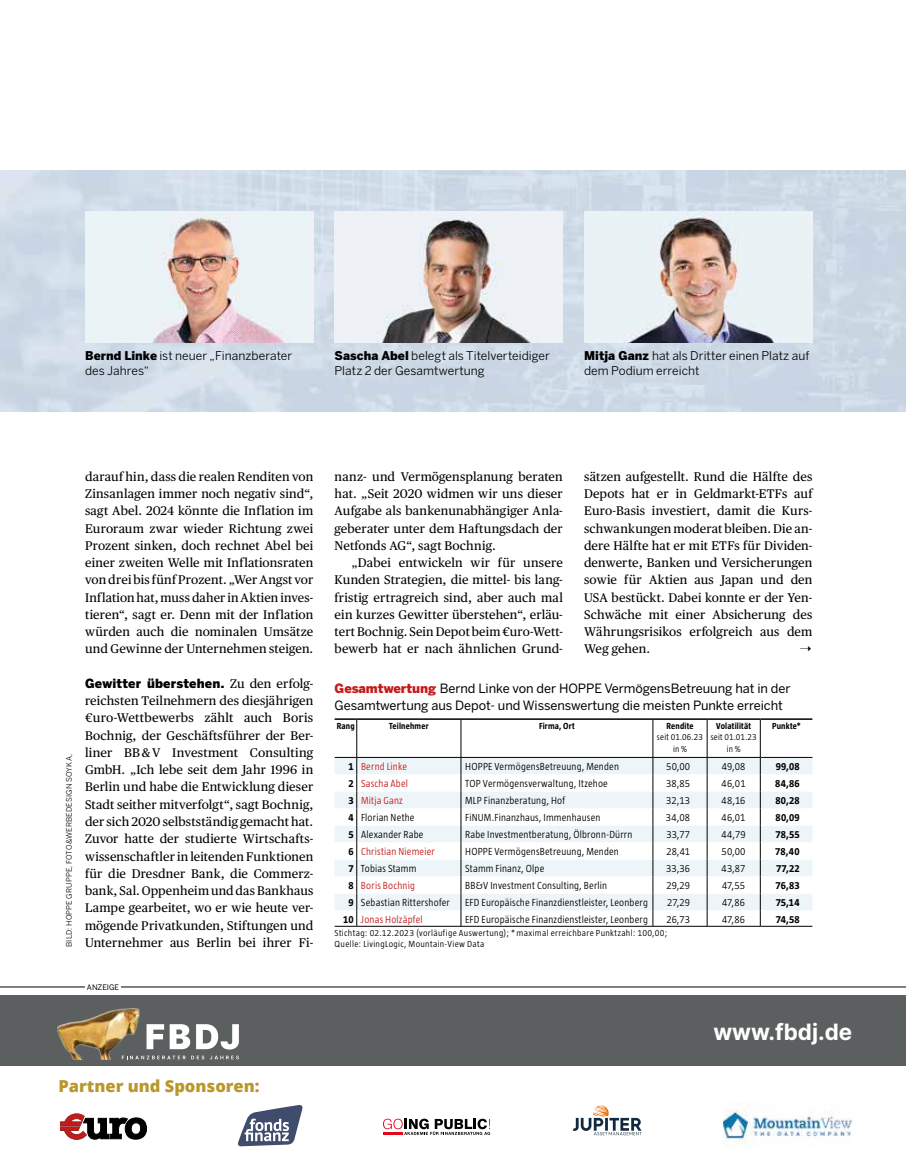
<style>
.page{position:relative;width:906px;height:1170px;background:#fff}
.page>*{position:absolute;margin:0;border:0;box-sizing:border-box;transform-origin:0 0}
.t1{font:700 22.5px "Inter";color:#fff}
.t2{font:800 16.5px "Open Sans";color:#ba972c}
.t3{font:12.75px/17.2px "Benton Sans";letter-spacing:-.005em;color:#000}
.t4{font:12.6px/17.2px "Publico Text";letter-spacing:.01em;color:#000;text-align:justify}
.t5{font:900 12.6px "Benton Sans";letter-spacing:.015em;color:#000}
.t6{font:12px/15px "Benton Sans";letter-spacing:.005em;color:#000}
.t7{font:300 10.5px "Taz";letter-spacing:.02em;color:#000;scale:.95 1}
.t8{font:300 10.5px "Taz";letter-spacing:.02em;color:#c51a1b;scale:.95 1}
.t9{font:700 10.5px "Taz";letter-spacing:.02em;color:#000;scale:.95 1}
.t10{font:300 9px/10.5px "Taz";letter-spacing:.04em;color:#000}
.t11{font:700 9px "Taz";letter-spacing:.02em;color:#000;scale:.95 1}
.t12{font:300 9px/11.1px "Taz";letter-spacing:.04em;color:#000;text-align:center;scale:.95 1}
.t13{font:7.5px "Benton Sans";letter-spacing:.015em;color:#000}
.t14{font:7.5px "Benton Sans";color:#000}
.s1{font-weight:900}
.s2{font-family:"Publico Text";font-weight:400}
.s3{font-weight:900;color:#c51a1b}
.s4{font-weight:700;color:#000}
.s5{font-weight:700}
</style>
<div class="page">
<hr style="left:0;top:986px;width:906px;height:1px;background:#000">
<div style="left:85px;top:982px;width:36px;height:8px;background:#fff"></div>
<svg style="left:0;top:995px;width:906px;height:153px"></svg>
<img style="left:85px;top:212px;width:228px;height:131px">
<img style="left:334px;top:212px;width:229px;height:131px">
<img style="left:584px;top:212px;width:228px;height:131px">
<svg style="left:334px;top:718px;width:478px;height:208px"></svg>
<hr style="left:357px;top:757px;width:104px;height:1px;background:#000">
<hr style="left:461px;top:757px;width:192px;height:1px;background:#000">
<hr style="left:653px;top:757px;width:54px;height:1px;background:#000">
<hr style="left:707px;top:757px;width:53px;height:1px;background:#000">
<hr style="left:760px;top:757px;width:52px;height:1px;background:#000">
<p class="t6" style="left:85px;top:348px;width:209px"><span class="s1">Bernd Linke</span> ist neuer „Finanzberater des Jahres“</p>
<p class="t6" style="left:334px;top:348px;width:217px"><span class="s1">Sascha Abel</span> belegt als Titelverteidiger<br>Platz 2 der Gesamtwertung</p>
<p class="t6" style="left:584px;top:348px;width:227px"><span class="s1">Mitja Ganz</span> hat als Dritter einen Platz auf dem Podium erreicht</p>
<p class="t13" style="left:65px;top:946px;width:194px;rotate:-90deg">BILD: HOPPE GRUPPE, FOTO&amp;WERBEDESIGN SOYKA,</p>
<p class="t4" style="left:85px;top:467px;width:230px">darauf hin, dass die realen Renditen von Zinsanlagen immer noch negativ sind“, sagt Abel. 2024 könnte die Inflation im Euroraum zwar wieder Richtung zwei Prozent sinken, doch rechnet Abel bei einer zweiten Welle mit Inflationsraten von drei bis fünf Prozent. „Wer Angst vor Inflation hat, muss daher in Aktien inves&shy;tieren“, sagt er. Denn mit der Inflation würden auch die nominalen Umsätze und Gewinne der Unternehmen steigen.</p>
<p class="t5" style="left:85px;top:676px;width:230px">Gewitter überstehen. <span class="s2">Zu den erfolg-</span></p>
<p class="t4" style="left:85px;top:691px;width:230px">reichsten Teilnehmern des diesjährigen €uro-Wettbewerbs zählt auch Boris Bochnig, der Geschäftsführer der Ber&shy;liner BB &amp; V Investment Consulting GmbH. „Ich lebe seit dem Jahr 1996 in Berlin und habe die Entwicklung dieser Stadt seither mitverfolgt“, sagt Bochnig, der sich 2020 selbstständig gemacht hat.<br>Zuvor hatte der studierte Wirtschafts&shy;wissenschaftler in leitenden Funktionen für die Dresdner Bank, die Commerz&shy;bank, Sal. Oppenheim und das Bankhaus Lampe gearbeitet, wo er wie heute ver&shy;mögende Privatkunden, Stiftungen und Unternehmer aus Berlin bei ihrer Fi-</p>
<p class="t14" style="left:87px;top:982px;width:34px">ANZEIGE</p>
<p class="t4" style="left:334px;top:467px;width:230px">nanz- und Vermögensplanung beraten hat. „Seit 2020 widmen wir uns dieser Aufgabe als bankenunabhängiger Anla&shy;geberater unter dem Haftungsdach der Netfonds AG“, sagt Bochnig.</p>
<p class="t4" style="left:334px;top:553px;width:230px;text-indent:17px">„Dabei entwickeln wir für unsere Kunden Strategien, die mittel- bis lang&shy;fristig ertragreich sind, aber auch mal ein kurzes Gewitter überstehen“, erläu&shy;tert Bochnig. Sein Depot beim €uro-Wett&shy;bewerb hat er nach ähnlichen Grund-</p>
<p class="t4" style="left:584px;top:467px;width:230px">sätzen aufgestellt. Rund die Hälfte des Depots hat er in Geldmarkt-ETFs auf Euro-Basis investiert, damit die Kurs&shy;schwankungen moderat bleiben. Die an&shy;dere Hälfte hat er mit ETFs für Dividen&shy;denwerte, Banken und Versicherungen sowie für Aktien aus Japan und den USA bestückt. Dabei konnte er der Yen-Schwäche mit einer Absicherung des Währungsrisikos erfolgreich aus dem Weg gehen.</p>
<p class="t3" style="left:334px;top:679px;width:457px"><span class="s3">Gesamtwertung</span> Bernd Linke von der HOPPE VermögensBetreuung hat in der<br>Gesamtwertung aus Depot- und Wissenswertung die meisten Punkte erreicht</p>
<p class="t11" style="left:337px;top:720px;width:20px">Rang</p>
<p class="t11" style="left:389px;top:720px;width:43px">Teilnehmer</p>
<p class="t11" style="left:539px;top:720px;width:39px">Firma, Ort</p>
<p class="t11" style="left:666px;top:720px;width:30px">Rendite</p>
<p class="t12" style="left:657px;top:731px;width:50px">seit 01.06.23 in %</p>
<p class="t11" style="left:772px;top:720px;width:32px">Punkte*</p>
<p class="t11" style="left:716px;top:720px;width:38px">Volatilität</p>
<p class="t12" style="left:710px;top:731px;width:50px">seit 01.01.23 in %</p>
<p class="t8" style="left:348px;top:759px;width:63px"><span class="s4">1</span> Bernd Linke</p>
<p class="t7" style="left:465px;top:759px;width:163px">HOPPE VermögensBetreuung, Menden</p>
<p class="t7" style="left:666px;top:759px;width:27px">50,00</p>
<p class="t7" style="left:722px;top:759px;width:26px">49,08</p>
<p class="t9" style="left:775px;top:759px;width:27px">99,08</p>
<p class="t8" style="left:348px;top:776px;width:64px"><span class="s4">2</span> Sascha Abel</p>
<p class="t7" style="left:465px;top:776px;width:152px">TOP Vermögensverwaltung, Itzehoe</p>
<p class="t7" style="left:666px;top:776px;width:27px">38,85</p>
<p class="t7" style="left:721px;top:776px;width:27px">46,01</p>
<p class="t9" style="left:775px;top:776px;width:27px">84,86</p>
<p class="t8" style="left:348px;top:793px;width:59px"><span class="s4">3</span> Mitja Ganz</p>
<p class="t7" style="left:465px;top:793px;width:107px">MLP Finanzberatung, Hof</p>
<p class="t7" style="left:666px;top:793px;width:27px">32,13</p>
<p class="t7" style="left:721px;top:793px;width:27px">48,16</p>
<p class="t9" style="left:775px;top:793px;width:27px">80,28</p>
<p class="t7" style="left:348px;top:810px;width:71px"><span class="s5">4</span> Florian Nethe</p>
<p class="t7" style="left:465px;top:810px;width:144px">FiNUM.Finanzhaus, Immenhausen</p>
<p class="t7" style="left:666px;top:810px;width:27px">34,08</p>
<p class="t7" style="left:721px;top:810px;width:27px">46,01</p>
<p class="t9" style="left:775px;top:810px;width:27px">80,09</p>
<p class="t7" style="left:348px;top:827px;width:80px"><span class="s5">5</span> Alexander Rabe</p>
<p class="t7" style="left:465px;top:827px;width:178px">Rabe Investmentberatung, Ölbronn-Dürrn</p>
<p class="t7" style="left:666px;top:827px;width:26px">33,77</p>
<p class="t7" style="left:721px;top:827px;width:27px">44,79</p>
<p class="t9" style="left:775px;top:827px;width:27px">78,55</p>
<p class="t8" style="left:348px;top:844px;width:92px"><span class="s4">6</span> Christian Niemeier</p>
<p class="t7" style="left:465px;top:844px;width:163px">HOPPE VermögensBetreuung, Menden</p>
<p class="t7" style="left:666px;top:844px;width:27px">28,41</p>
<p class="t7" style="left:721px;top:844px;width:27px">50,00</p>
<p class="t9" style="left:775px;top:844px;width:27px">78,40</p>
<p class="t7" style="left:348px;top:861px;width:73px"><span class="s5">7</span> Tobias Stamm</p>
<p class="t7" style="left:465px;top:861px;width:85px">Stamm Finanz, Olpe</p>
<p class="t7" style="left:666px;top:861px;width:27px">33,36</p>
<p class="t7" style="left:721px;top:861px;width:27px">43,87</p>
<p class="t9" style="left:776px;top:861px;width:26px">77,22</p>
<p class="t8" style="left:348px;top:878px;width:71px"><span class="s4">8</span> Boris Bochnig</p>
<p class="t7" style="left:465px;top:878px;width:151px">BB&amp;V Investment Consulting, Berlin</p>
<p class="t7" style="left:666px;top:878px;width:26px">29,29</p>
<p class="t7" style="left:722px;top:878px;width:25px">47,55</p>
<p class="t9" style="left:775px;top:878px;width:27px">76,83</p>
<p class="t7" style="left:348px;top:895px;width:108px"><span class="s5">9</span> Sebastian Rittershofer</p>
<p class="t7" style="left:465px;top:895px;width:194px">EFD Europäische Finanzdienstleister, Leonberg</p>
<p class="t7" style="left:667px;top:895px;width:26px">27,29</p>
<p class="t7" style="left:722px;top:895px;width:25px">47,86</p>
<p class="t9" style="left:775px;top:895px;width:27px">75,14</p>
<p class="t8" style="left:343px;top:911px;width:85px"><span class="s4">10</span> Jonas Holzäpfel</p>
<p class="t7" style="left:465px;top:911px;width:194px">EFD Europäische Finanzdienstleister, Leonberg</p>
<p class="t7" style="left:666px;top:911px;width:26px">26,73</p>
<p class="t7" style="left:722px;top:911px;width:25px">47,86</p>
<p class="t9" style="left:776px;top:911px;width:27px">74,58</p>
<p class="t10" style="left:334px;top:927px;width:334px">Stichtag: 02.12.2023 (vorläufige Auswertung); * maximal erreichbare Punktzahl: 100,00;<br>Quelle: LivingLogic, Mountain-View Data</p>
<h1 class="t1" style="left:713px;top:1015px;width:140px">www.fbdj.de</h1>
<h2 class="t2" style="left:58px;top:1073px;width:203px">Partner und Sponsoren:</h2>
</div>
